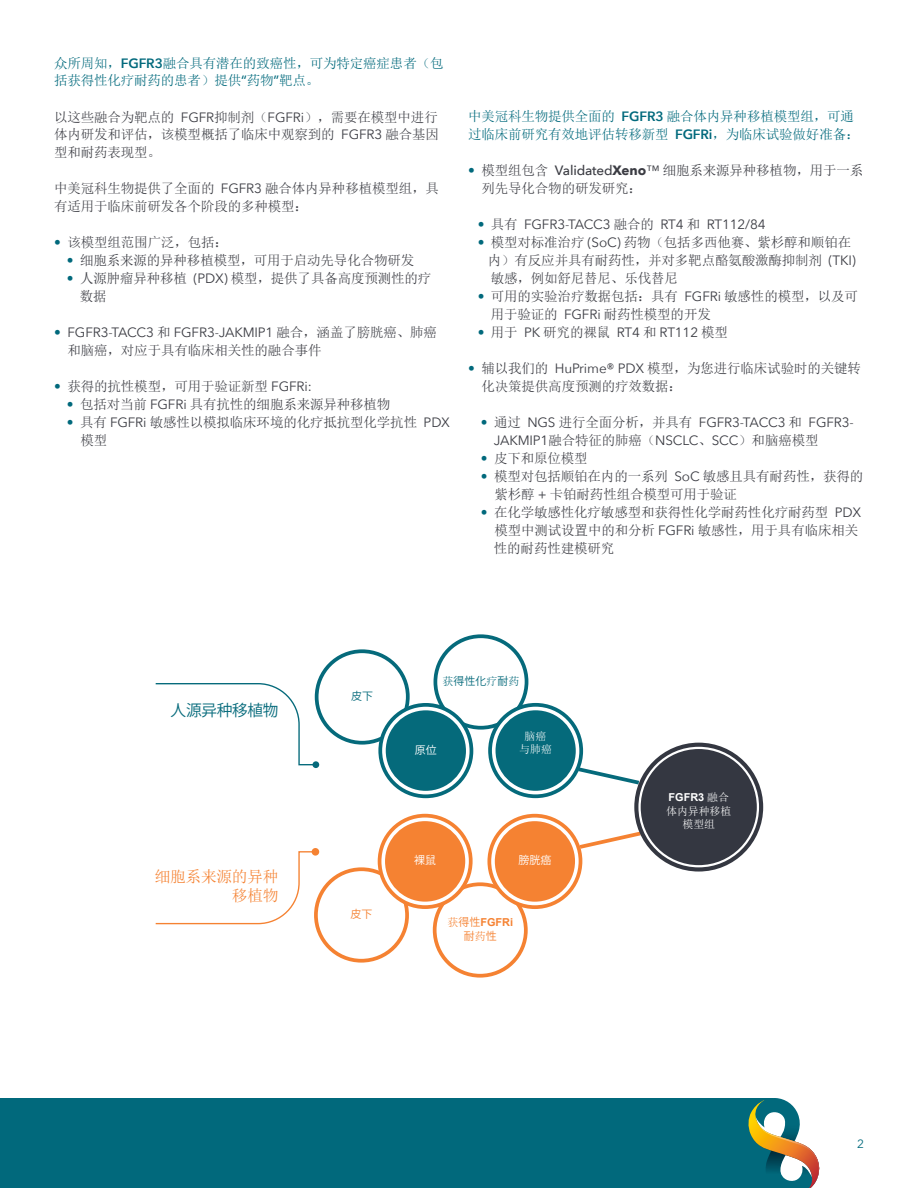
<style>
.page{position:relative;width:918px;height:1188px;background:#fff}
.page>*{position:absolute;margin:0;border:0;box-sizing:border-box;transform-origin:0 0}
.t1{font:15.75px/18.9px "Sim Sun";letter-spacing:-.015em;color:#f58232;text-align:right}
.t2{font:15.75px "Koz Go Pr 6 N";letter-spacing:-.02em;color:#056a7b}
.t3{font:13.5px/18px "Sim Sun";letter-spacing:-.01em;color:#3b3c43}
.t4{font:13.5px/18px "Avenir Next";letter-spacing:-.01em;color:#3b3c43}
.t5{font:13.5px/18px "Sim Sun";letter-spacing:-.01em;color:#01697c}
.t6{font:12px "Avenir Next";color:#01697c}
.t7{font:10.95px/13px "Sim Sun";letter-spacing:-.005em;color:#fff;text-align:center}
.t8{font:10.95px "Koz Go Pr 6 N";color:#056a7b}
.t9{font:700 10.95px "Arial";letter-spacing:-.005em;color:#f58232}
.t10{font:10.95px "Koz Go Pr 6 N";color:#fff}
.t11{font:700 10.95px "Arial";color:#fff}
.t12{font:10.95px "Koz Go Pr 6 N";color:#f58232}
.s1{font-family:"Avenir Next";font-weight:600}
.s2{font-family:"Avenir Next";font-weight:500}
.s3{font-family:"Avenir Next"}
.s4{font-family:"Avenir Next";color:#01697c}
.s5{color:#01697c}
.s6{font-family:"Sim Sun"}
.s7{font-family:"Avenir Next";font-weight:700}
.s8{font-family:"Sim Sun";font-weight:400}
.s9{font-family:"Koz Go Pr 6 N";font-weight:400}
</style>
<div class="page">
<div style="left:0;top:1098px;width:747px;height:90px;background:#01697c"></div>
<svg style="left:747px;top:1098px;width:73px;height:90px"></svg>
<div style="left:314px;top:867px;width:95px;height:96px;border:4px solid #f58232;border-radius:50%"></div>
<div style="left:433px;top:882px;width:95px;height:96px;border:4px solid #f58232;border-radius:50%"></div>
<svg style="left:489px;top:816px;width:92px;height:91px"></svg>
<div style="left:487px;top:814px;width:95px;height:95px;border:4px solid #f58232;border-radius:50%"></div>
<div style="left:495px;top:821px;width:80px;height:81px;background:#f58232;border-radius:50%"></div>
<svg style="left:380px;top:816px;width:91px;height:91px"></svg>
<div style="left:378px;top:814px;width:95px;height:95px;border:4px solid #f58232;border-radius:50%"></div>
<div style="left:385px;top:821px;width:80px;height:81px;background:#f58232;border-radius:50%"></div>
<div style="left:315px;top:649px;width:95px;height:96px;border:4px solid #056a7b;border-radius:50%"></div>
<div style="left:433px;top:634px;width:96px;height:96px;border:4px solid #056a7b;border-radius:50%"></div>
<svg style="left:490px;top:705px;width:91px;height:91px"></svg>
<div style="left:488px;top:703px;width:95px;height:95px;border:4px solid #056a7b;border-radius:50%"></div>
<div style="left:495px;top:710px;width:81px;height:81px;background:#056a7b;border-radius:50%"></div>
<svg style="left:380px;top:705px;width:92px;height:91px"></svg>
<div style="left:378px;top:703px;width:95px;height:95px;border:4px solid #056a7b;border-radius:50%"></div>
<div style="left:386px;top:710px;width:80px;height:81px;background:#056a7b;border-radius:50%"></div>
<svg style="left:576px;top:831px;width:64px;height:20px"></svg>
<svg style="left:574px;top:765px;width:67px;height:22px"></svg>
<div style="left:634px;top:743px;width:129px;height:129px;background:#343741;border-radius:50%"></div>
<div style="left:638px;top:747px;width:121px;height:120px;border:2px solid #fff;border-radius:50%"></div>
<svg style="left:155px;top:850px;width:162px;height:75px"></svg>
<div style="left:312px;top:848px;width:7px;height:8px;background:#f58232;border-radius:50%"></div>
<svg style="left:155px;top:683px;width:162px;height:83px"></svg>
<div style="left:312px;top:761px;width:7px;height:7px;background:#056a7b;border-radius:50%"></div>
<p class="t5" style="left:54px;top:54px;width:391px">众所周知，<span class="s1">FGFR3</span>融合具有潜在的致癌性，可为特定癌症患者（包括获得性化疗耐药的患者）提供<span class="s2">“</span>药物<span class="s2">”</span>靶点。</p>
<p class="t3" style="left:54px;top:108px;width:387px;text-align:justify">以这些融合为靶点的 <span class="s3">FGFR</span>抑制剂（<span class="s3">FGFRi</span>），需要在模型中进行体内研发和评估，该模型概括了临床中观察到的 <span class="s3">FGFR3</span> 融合基因型和耐药表现型。</p>
<p class="t3" style="left:54px;top:180px;width:387px">中美冠科生物提供了全面的 <span class="s3">FGFR3</span> 融合体内异种移植模型组，具有适用于临床前研发各个阶段的多种模型：</p>
<p class="t3" style="left:54px;top:234px;width:176px"><span class="s4">•</span> 该模型组范围广泛，包括：</p>
<p class="t3" style="left:67px;top:252px;width:349px"><span class="s4">•</span> 细胞系来源的异种移植模型，可用于启动先导化合物研发</p>
<p class="t3" style="left:80px;top:270px;width:353px;text-indent:-13px"><span class="s4">•</span> 人源肿瘤异种移植 <span class="s3">(PDX)</span> 模型，提供了具备高度预测性的疗数据</p>
<p class="t4" style="left:54px;top:323px;width:385px"><span class="s5">•</span> FGFR3-TACC3 <span class="s6">和</span> FGFR3-JAKMIP1 <span class="s6">融合，涵盖了膀胱癌、肺癌</span></p>
<p class="t3" style="left:68px;top:342px;width:256px">和脑癌，对应于具有临床相关性的融合事件</p>
<p class="t3" style="left:54px;top:378px;width:259px"><span class="s4">•</span> 获得的抗性模型，可用于验证新型 <span class="s3">FGFRi:</span></p>
<p class="t3" style="left:67px;top:396px;width:325px"><span class="s4">•</span> 包括对当前 <span class="s3">FGFRi</span> 具有抗性的细胞系来源异种移植物</p>
<p class="t3" style="left:80px;top:414px;width:371px;text-indent:-14px"><span class="s4">•</span> 具有 <span class="s3">FGFRi</span> 敏感性以模拟临床环境的化疗抵抗型化学抗性 <span class="s3">PDX</span>模型</p>
<p class="t5" style="left:468px;top:108px;width:393px">中美冠科生物提供全面的 <span class="s1">FGFR3</span> 融合体内异种移植模型组，可通过临床前研究有效地评估转移新型 <span class="s1">FGFRi</span>，为临床试验做好准备：</p>
<p class="t3" style="left:482px;top:162px;width:383px;text-indent:-14px"><span class="s4">•</span> 模型组包含 <span class="s2">Validated</span><span class="s7">Xeno</span><span class="s3">™</span> 细胞系来源异种移植物，用于一系列先导化合物的研发研究：</p>
<p class="t4" style="left:478px;top:215px;width:289px"><span class="s5">•</span> <span class="s6">具有</span> FGFR3-TACC3 <span class="s6">融合的</span> RT4 <span class="s6">和</span> RT112/84</p>
<p class="t3" style="left:488px;top:234px;width:369px;text-indent:-10px"><span class="s4">•</span> 模型对标准治疗 <span class="s3">(SoC)</span> 药物（包括多西他赛、紫杉醇和顺铂在内）有反应并具有耐药性，并对多靶点酪氨酸激酶抑制剂 <span class="s3">(TKI)</span>敏感，例如舒尼替尼、乐伐替尼</p>
<p class="t3" style="left:491px;top:288px;width:369px;text-indent:-13px"><span class="s4">•</span> 可用的实验治疗数据包括：具有 <span class="s3">FGFRi</span> 敏感性的模型，以及可用于验证的 <span class="s3">FGFRi</span> 耐药性模型的开发</p>
<p class="t3" style="left:478px;top:324px;width:252px"><span class="s4">•</span> 用于 <span class="s3">PK</span> 研究的裸鼠 <span class="s3">RT4</span> 和 <span class="s3">RT112</span> 模型</p>
<p class="t3" style="left:482px;top:360px;width:381px;text-indent:-14px"><span class="s4">•</span> 辅以我们的 <span class="s3">HuPrime® PDX</span> 模型，为您进行临床试验时的关键转化决策提供高度预测的疗效数据：</p>
<p class="t4" style="left:494px;top:413px;width:362px;text-indent:-13px"><span class="s5">•</span> <span class="s6">通过</span> NGS <span class="s6">进行全面分析，并具有</span> FGFR3-TACC3 <span class="s6">和</span> FGFR3-<br>JAKMIP1<span class="s6">融合特征的肺癌（</span>NSCLC<span class="s6">、</span>SCC<span class="s6">）和脑癌模型</span></p>
<p class="t3" style="left:481px;top:450px;width:108px"><span class="s4">•</span> 皮下和原位模型</p>
<p class="t3" style="left:494px;top:468px;width:370px;text-indent:-14px"><span class="s4">•</span> 模型对包括顺铂在内的一系列 <span class="s3">SoC</span> 敏感且具有耐药性，获得的紫杉醇 <span class="s3">+</span> 卡铂耐药性组合模型可用于验证</p>
<p class="t3" style="left:494px;top:504px;width:369px;text-indent:-13px"><span class="s4">•</span> 在化学敏感性化疗敏感型和获得性化学耐药性化疗耐药型 <span class="s3">PDX</span>模型中测试设置中的和分析 <span class="s3">FGFRi</span> 敏感性，用于具有临床相关性的耐药性建模研究</p>
<p class="t2" style="left:171px;top:701px;width:109px">人源异种移植物</p>
<p class="t1" style="left:155px;top:867px;width:125px">细胞系来源的异种移植物</p>
<p class="t8" style="left:351px;top:690px;width:23px">皮下</p>
<p class="t12" style="left:350px;top:908px;width:23px">皮下</p>
<p class="t8" style="left:442px;top:675px;width:79px"><span class="s6">获</span>得性化<span class="s6">疗</span>耐<span class="s6">药</span></p>
<p class="t10" style="left:415px;top:743px;width:23px">原位</p>
<p class="t7" style="left:519px;top:730px;width:34px">脑癌与肺癌</p>
<p class="t10" style="left:414px;top:854px;width:23px">裸鼠</p>
<p class="t10" style="left:519px;top:854px;width:34px">膀胱癌</p>
<p class="t9" style="left:447px;top:915px;width:67px"><span class="s8">获</span><span class="s9">得性</span>FGFRi</p>
<p class="t12" style="left:464px;top:929px;width:35px">耐<span class="s6">药</span>性</p>
<p class="t11" style="left:669px;top:790px;width:62px">FGFR3 <span class="s8">融合</span></p>
<p class="t7" style="left:666px;top:804px;width:67px">体内异种移植模型组</p>
<p class="t6" style="left:857px;top:1133px;width:8px">2</p>
</div>
